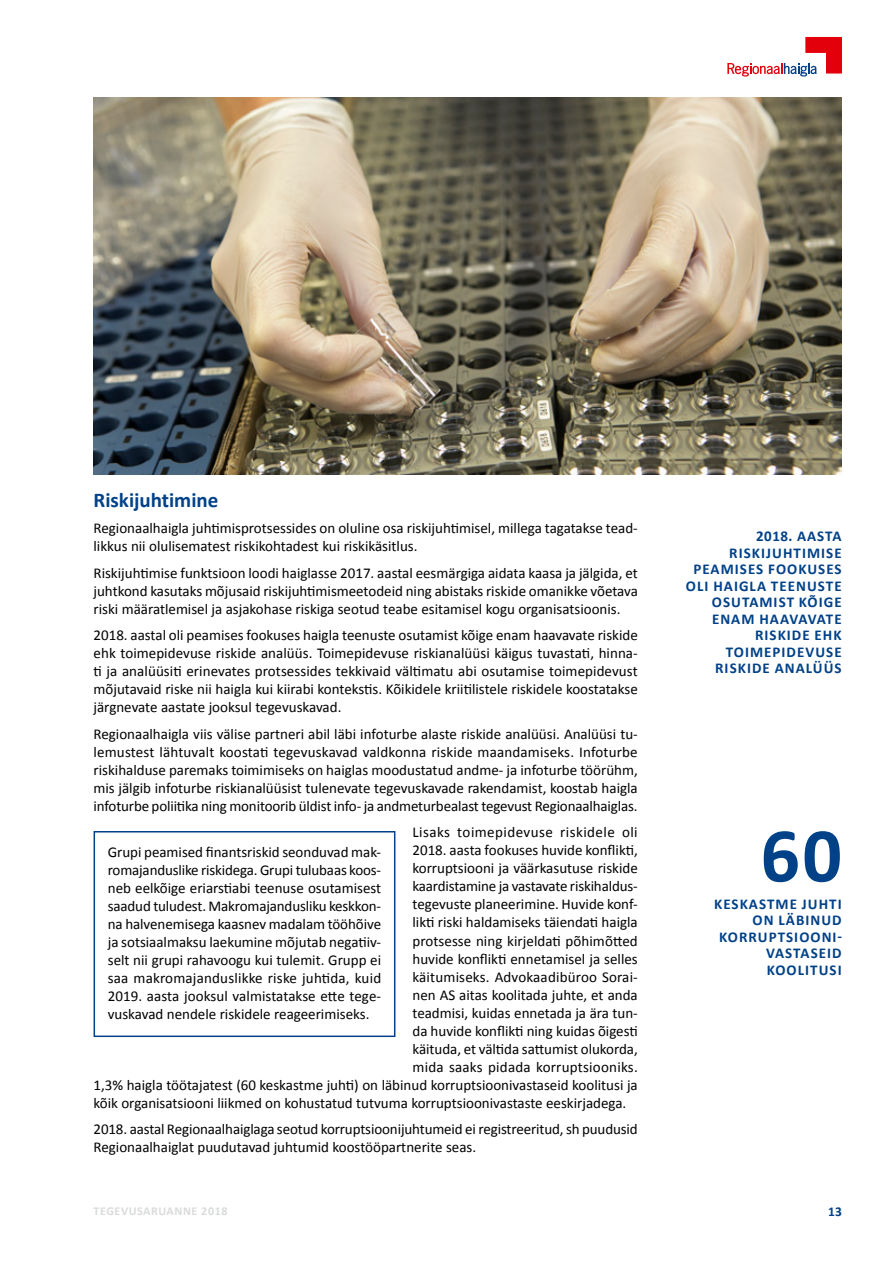
<style>
.page{position:relative;width:893px;height:1263px;background:#fff}
.page>*{position:absolute;margin:0;border:0;box-sizing:border-box;transform-origin:0 0}
.t1{font:700 78px "Calibri";color:#004188}
.t2{font:700 21px "Calibri";color:#004188}
.t3{font:15px/18px "Calibri";color:#000;text-align:justify}
.t4{font:700 15px/16.5px "Calibri";letter-spacing:.07em;color:#004188}
.t5{font:15px "Calibri";letter-spacing:.03em;color:#000}
.t6{font:700 13.5px "Calibri";color:#004188}
.t7{font:700 12px "Calibri";letter-spacing:.05em;color:#d9dada}
</style>
<div class="page">
<svg style="left:727px;top:37px;width:115px;height:40px"></svg>
<div style="left:94px;top:831px;width:301px;height:206px;border:2px solid #004188"></div>
<img style="left:94px;top:98px;width:748px;height:376px">
<h2 class="t2" style="left:94px;top:487px;width:126px">RISKIJUHTIMINE</h2>
<p class="t3" style="left:94px;top:519px;width:546px">Regionaalhaigla juhtimisprotsessides on oluline osa riskijuhtimisel, millega tagatakse tead&shy;likkus nii olulisematest riskikohtadest kui riskikäsitlus.</p>
<p class="t3" style="left:94px;top:563px;width:546px">Riskijuhtimise funktsioon loodi haiglasse 2017. aastal eesmärgiga aidata kaasa ja jälgida, et juhtkond kasutaks mõjusaid riskijuhtimismeetodeid ning abistaks riskide omanikke võetava riski määratlemisel ja asjakohase riskiga seotud teabe esitamisel kogu organisatsioonis.</p>
<p class="t3" style="left:94px;top:626px;width:546px">2018. aastal oli peamises fookuses haigla teenuste osutamist kõige enam haavavate riskide ehk toimepidevuse riskide analüüs. Toimepidevuse riskianalüüsi käigus tuvastati, hinna&shy;ti ja analüüsiti erinevates protsessides tekkivaid vältimatu abi osutamise toimepidevust mõjutavaid riske nii haigla kui kiirabi kontekstis. Kõikidele kriitilistele riskidele koostatakse järgnevate aastate jooksul tegevuskavad.</p>
<p class="t3" style="left:94px;top:724px;width:546px">Regionaalhaigla viis välise partneri abil läbi infoturbe alaste riskide analüüsi. Analüüsi tu&shy;lemustest lähtuvalt koostati tegevuskavad valdkonna riskide maandamiseks. Infoturbe riskihalduse paremaks toimimiseks on haiglas moodustatud andme- ja infoturbe töörühm, mis jälgib infoturbe riskianalüüsist tulenevate tegevuskavade rakendamist, koostab haigla infoturbe poliitika ning monitoorib üldist info- ja andmeturbealast tegevust Regionaalhaiglas.</p>
<p class="t5" style="left:412px;top:823px;width:227px">Lisaks toimepidevuse riskidele oli</p>
<p class="t3" style="left:412px;top:841px;width:227px">2018. aasta fookuses huvide konflikti,</p>
<p class="t3" style="left:412px;top:859px;width:227px">korruptsiooni ja väärkasutuse riskide</p>
<p class="t3" style="left:412px;top:877px;width:227px">kaardistamine ja vastavate riskihaldus-</p>
<p class="t3" style="left:412px;top:895px;width:227px">tegevuste planeerimine. Huvide konf-</p>
<p class="t3" style="left:412px;top:913px;width:227px">likti riski haldamiseks täiendati haigla</p>
<p class="t3" style="left:412px;top:931px;width:227px">protsesse ning kirjeldati põhimõtted</p>
<p class="t3" style="left:412px;top:949px;width:227px">huvide konflikti ennetamisel ja selles</p>
<p class="t3" style="left:412px;top:967px;width:227px">käitumiseks. Advokaadibüroo Sorai-</p>
<p class="t3" style="left:412px;top:985px;width:227px">nen AS aitas koolitada juhte, et anda</p>
<p class="t3" style="left:412px;top:1003px;width:227px">teadmisi, kuidas ennetada ja ära tun-</p>
<p class="t3" style="left:412px;top:1021px;width:227px">da huvide konflikti ning kuidas õigesti</p>
<p class="t3" style="left:412px;top:1039px;width:227px">käituda, et vältida sattumist olukorda,</p>
<p class="t3" style="left:412px;top:1057px;width:227px">mida saaks pidada korruptsiooniks.</p>
<p class="t3" style="left:94px;top:1075px;width:546px">1,3% haigla töötajatest (60 keskastme juhti) on läbinud korruptsioonivastaseid koolitusi ja</p>
<p class="t3" style="left:94px;top:1093px;width:534px">kõik organisatsiooni liikmed on kohustatud tutvuma korruptsioonivastaste eeskirjadega.</p>
<p class="t3" style="left:94px;top:1119px;width:546px">2018. aastal Regionaalhaiglaga seotud korruptsioonijuhtumeid ei registreeritud, sh puudusid<br>Regionaalhaiglat puudutavad juhtumid koostööpartnerite seas.</p>
<p class="t3" style="left:108px;top:842px;width:275px">Grupi peamised finantsriskid seonduvad mak&shy;romajanduslike riskidega. Grupi tulubaas koos&shy;neb eelkõige eriarstiabi teenuse osutamisest saadud tuludest. Makromajandusliku keskkon&shy;na halvenemisega kaasnev madalam tööhõive ja sotsiaalmaksu laekumine mõjutab negatiiv&shy;selt nii grupi rahavoogu kui tulemit. Grupp ei saa makromajanduslikke riske juhtida, kuid 2019. aasta jooksul valmistatakse ette tege&shy;vuskavad nendele riskidele reageerimiseks.</p>
<p class="t4" style="left:756px;top:527px;width:51px">2018. AASTA</p>
<p class="t4" style="left:729px;top:544px;width:9px">RISKIJU</p>
<p class="t4" style="left:783px;top:544px;width:20px">HTIMISE</p>
<p class="t4" style="left:693px;top:560px;width:10px">PEAMISES</p>
<p class="t4" style="left:768px;top:560px;width:19px">FOOKUSES</p>
<p class="t4" style="left:686px;top:577px;width:8px">OLI</p>
<p class="t4" style="left:713px;top:577px;width:20px">HAIGLA</p>
<p class="t4" style="left:771px;top:577px;width:10px">TEENUSTE</p>
<p class="t4" style="left:712px;top:593px;width:11px">OSUTAMIST</p>
<p class="t4" style="left:799px;top:593px;width:28px">KÕIGE</p>
<p class="t4" style="left:712px;top:610px;width:12px">ENAM</p>
<p class="t4" style="left:755px;top:610px;width:25px">HAAVAVATE<br>RISKIDE</p>
<p class="t4" style="left:815px;top:626px;width:27px">EHK</p>
<p class="t4" style="left:726px;top:643px;width:10px">TOIMEPIDEVUSE</p>
<p class="t4" style="left:715px;top:659px;width:9px">RISKIDE</p>
<p class="t4" style="left:775px;top:659px;width:11px">ANAL</p>
<p class="t4" style="left:813px;top:659px;width:29px">ÜÜS</p>
<h1 class="t1" style="left:760px;top:807px;width:83px">60</h1>
<p class="t4" style="left:714px;top:894px;width:11px">KESKASTME</p>
<p class="t4" style="left:802px;top:894px;width:34px">JU HTI</p>
<p class="t4" style="left:752px;top:911px;width:36px">ON LÄBINUD</p>
<p class="t4" style="left:719px;top:927px;width:123px">KORRUPTSIOONI-</p>
<p class="t4" style="left:766px;top:944px;width:10px">VASTASEID</p>
<p class="t4" style="left:767px;top:960px;width:10px">KOOLITUSI</p>
<p class="t7" style="left:94px;top:1203px;width:135px">TEGEVUSARUANNE 2018</p>
<p class="t6" style="left:828px;top:1203px;width:15px">13</p>
</div>
